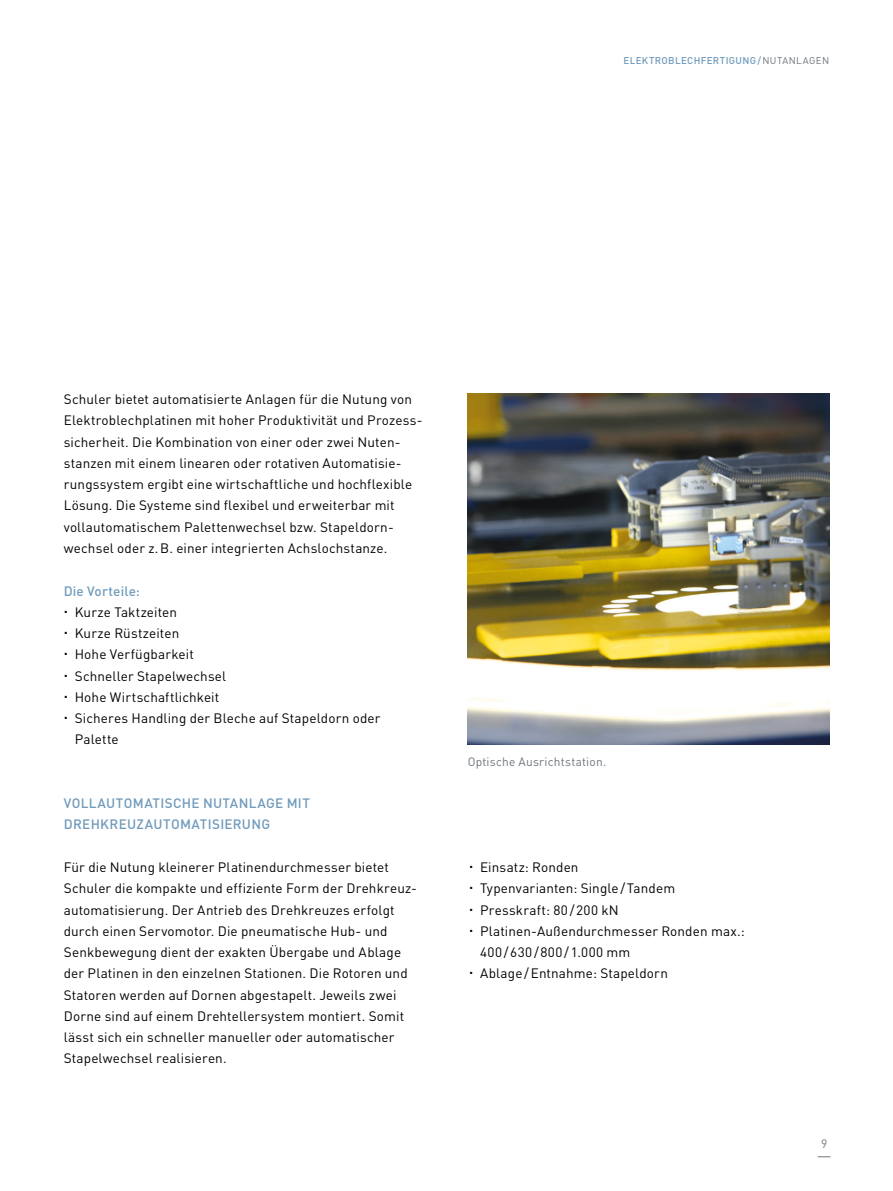
<style>
.page{position:relative;width:893px;height:1191px;background:#fff}
.page>*{position:absolute;margin:0;border:0;box-sizing:border-box;transform-origin:0 0}
.t1{font:13.5px/21.3px "DIN Pro";letter-spacing:.01em;color:#000}
.t2{font:500 13.5px/21.3px "DIN Pro";letter-spacing:.02em;color:#709bbc}
.t3{font:12px "DIN Pro";letter-spacing:.015em;color:#6d767a}
.t4{font:500 9.75px "DIN Pro";letter-spacing:.035em;color:#709bbc}
.s1{font-weight:400;color:#6d767a}
</style>
<div class="page">
<svg style="left:818px;top:1156px;width:12px;height:1px"></svg>
<img style="left:468px;top:393px;width:361px;height:351px">
<p class="t4" style="left:623px;top:52px;width:207px">ELEKTROBLECHFERTIGUNG/<span class="s1">NUTANLAGEN</span></p>
<p class="t1" style="left:64px;top:387px;width:360px">Schuler bietet automatisierte Anlagen für die Nutung von Elektroblechplatinen mit hoher Produktivität und Prozess&shy;sicherheit. Die Kombination von einer oder zwei Nuten&shy;stanzen mit einem linearen oder rotativen Automatisie&shy;rungssystem ergibt eine wirtschaftliche und hochflexible Lösung. Die Systeme sind flexibel und erweiterbar mit vollautomatischem Palettenwechsel bzw. Stapeldorn&shy;wechsel oder z.B. einer integrierten Achslochstanze.</p>
<p class="t2" style="left:64px;top:578px;width:78px">Die Vorteile:</p>
<p class="t1" style="left:75px;top:600px;width:307px">Kurze Taktzeiten<br>Kurze Rüstzeiten<br>Hohe Verfügbarkeit<br>Schneller Stapelwechsel<br>Hohe Wirtschaftlichkeit<br>Sicheres Handling der Bleche auf Stapeldorn oder<br>Palette</p>
<p class="t3" style="left:468px;top:752px;width:140px">Optische Ausrichtstation.</p>
<p class="t2" style="left:64px;top:791px;width:248px">VOLLAUTOMATISCHE NUTANLAGE MIT<br>DREHKREUZAUTOMATISIERUNG</p>
<p class="t1" style="left:64px;top:855px;width:355px">Für die Nutung kleinerer Platinendurchmesser bietet Schuler die kompakte und effiziente Form der Drehkreuz&shy;automatisierung. Der Antrieb des Drehkreuzes erfolgt durch einen Servomotor. Die pneumatische Hub- und Senkbewegung dient der exakten Übergabe und Ablage der Platinen in den einzelnen Stationen. Die Rotoren und Statoren werden auf Dornen abgestapelt. Jeweils zwei Dorne sind auf einem Drehtellersystem montiert. Somit lässt sich ein schneller manueller oder automatischer Stapelwechsel realisieren.</p>
<p class="t1" style="left:480px;top:855px;width:266px">Einsatz: Ronden<br>Typenvarianten: Single/Tandem<br>Presskraft: 80/200 kN<br>Platinen-Außendurchmesser Ronden max.:<br>400/630/800/1.000 mm<br>Ablage/Entnahme: Stapeldorn</p>
<p class="t3" style="left:821px;top:1134px;width:8px">9</p>
</div>
